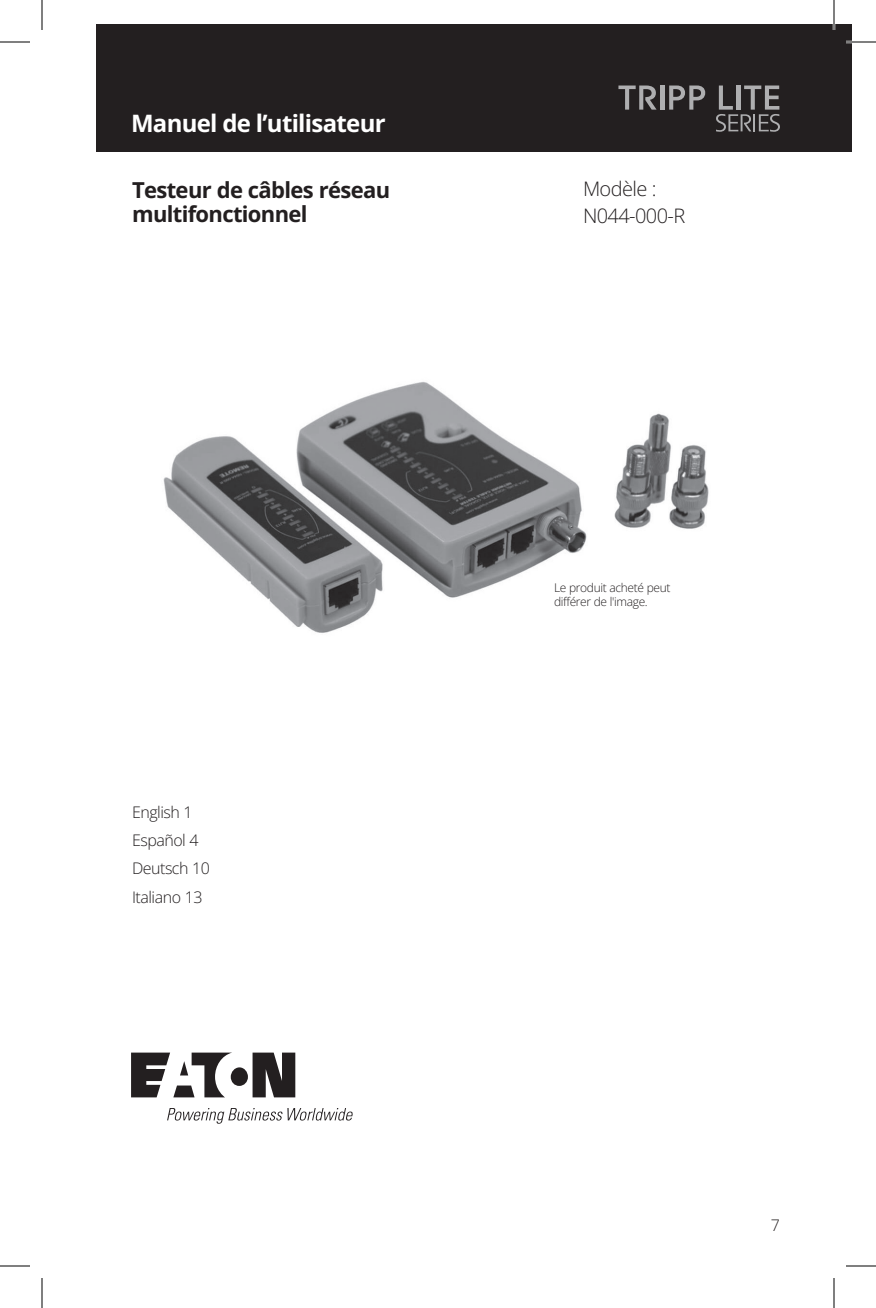
<style>
.page{position:relative;width:876px;height:1308px;background:#fff}
.page>*{position:absolute;margin:0;border:0;box-sizing:border-box;transform-origin:0 0}
._00_Product{font:700 24px "Open Sans";letter-spacing:-.03em;color:#fff}
.t1{font:700 22px/24px "Open Sans";letter-spacing:-.03em;color:#231f20}
.t2{font:20px "Open Sans";letter-spacing:-.03em;color:#231f20}
.t3{font:16px "Open Sans";letter-spacing:-.03em;color:#231f20}
.t4{font:12px/14.4px "Open Sans";letter-spacing:-.03em;color:#231f20}
</style>
<div class="page">
<img style="left:163px;top:381px;width:546px;height:252px">
<div style="left:96px;top:24px;width:756px;height:127px;background:#231f20"></div>
<svg style="left:618px;top:86px;width:39px;height:24px"></svg>
<hr style="left:660px;top:86px;width:4px;height:24px;background:#aeaeb0">
<svg style="left:669px;top:86px;width:36px;height:24px"></svg>
<svg style="left:716px;top:86px;width:64px;height:46px"></svg>
<svg style="left:131px;top:1053px;width:164px;height:44px"></svg>
<svg style="left:167px;top:1108px;width:186px;height:16px"></svg>
<hr style="left:846px;top:41px;width:30px;height:2px;background:#fff">
<hr style="left:833px;top:0;width:2px;height:30px;background:#fff">
<hr style="left:0;top:42px;width:30px;height:1px;background:#000">
<hr style="left:846px;top:42px;width:30px;height:1px;background:#000">
<hr style="left:0;top:1266px;width:30px;height:1px;background:#000">
<hr style="left:846px;top:1266px;width:30px;height:1px;background:#000">
<hr style="left:42px;top:0;width:1px;height:30px;background:#000">
<hr style="left:42px;top:1278px;width:1px;height:30px;background:#000">
<hr style="left:834px;top:0;width:1px;height:30px;background:#000">
<hr style="left:834px;top:1278px;width:1px;height:30px;background:#000">
<p class="_00_Product" style="left:131px;top:107px;width:256px">Manuel de l’utilisateur</p>
<p class="t1" style="left:132px;top:177px;width:260px">Testeur de câbles réseau multifonctionnel</p>
<p class="t3" style="left:132px;top:801px;width:62px">English 1</p>
<p class="t3" style="left:132px;top:829px;width:68px">Español 4</p>
<p class="t3" style="left:132px;top:858px;width:79px">Deutsch 10</p>
<p class="t3" style="left:132px;top:886px;width:72px">Italiano 13</p>
<p class="t2" style="left:583px;top:175px;width:75px">Modèle :</p>
<p class="t2" style="left:583px;top:202px;width:104px">N044-000-R</p>
<p class="t4" style="left:554px;top:580px;width:118px">Le produit acheté peut différer de l'image.</p>
<h3 class="t3" style="left:771px;top:1215px;width:11px">7</h3>
</div>
